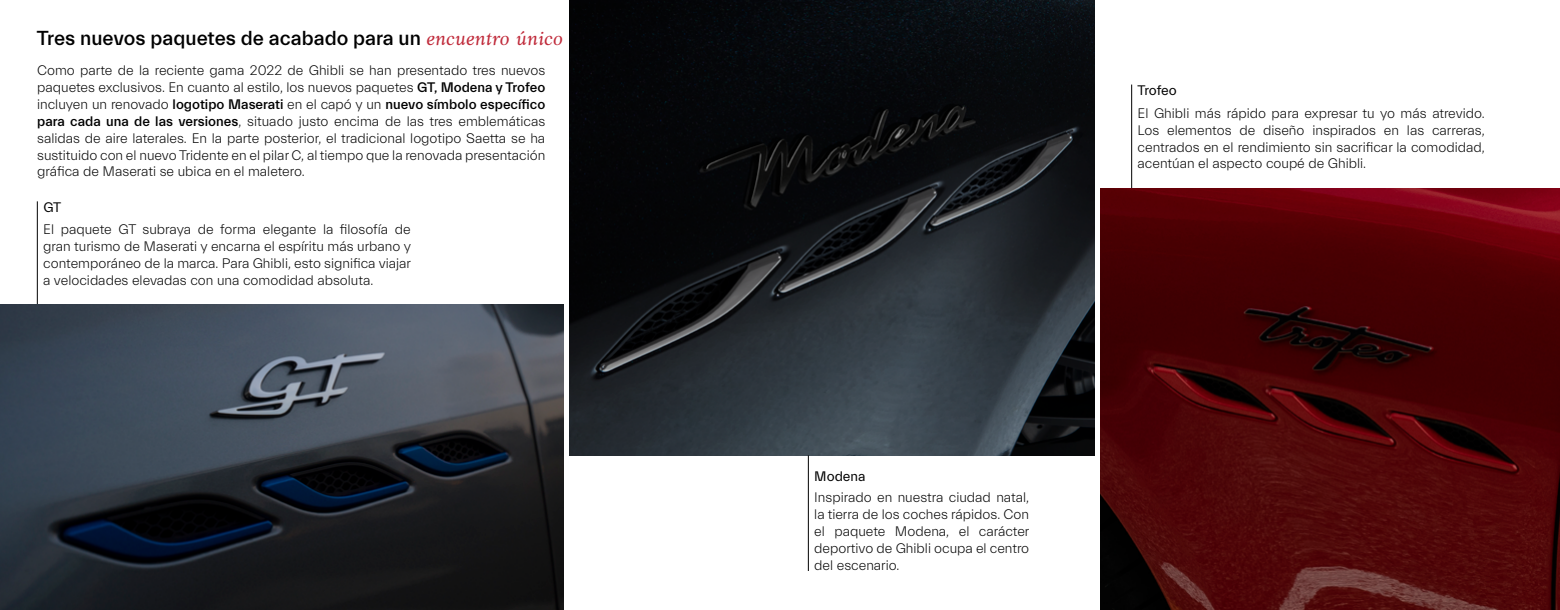
<style>
.page{position:relative;width:1560px;height:610px;background:#fff}
.page>*{position:absolute;margin:0;border:0;box-sizing:border-box;transform-origin:0 0}
.t1{font:500 20.5px "Everett";color:#000}
.t2{font:300 14px/16.8px "Everett";color:#000;text-align:justify}
.t3{font:14px "Everett";letter-spacing:-.005em;color:#000}
.s1{font-family:"Anko";font-weight:400;font-style:italic;color:#c02b3b}
.s2{font-weight:500}
</style>
<div class="page">
<img style="left:570px;top:0;width:524px;height:455px">
<hr style="left:1131px;top:84px;width:1px;height:104px;background:#000">
<hr style="left:808px;top:455px;width:1px;height:115px;background:#000">
<hr style="left:37px;top:201px;width:1px;height:104px;background:#000">
<img style="left:1100px;top:188px;width:459px;height:421px">
<img style="left:0;top:305px;width:564px;height:304px">
<h1 class="t1" style="left:37px;top:27px;width:527px">Tres nuevos paquetes de acabado para un <span class="s1">encuentro único</span></h1>
<p class="t2" style="left:37px;top:63px;width:509px">Como parte de la reciente gama 2022 de Ghibli se han presentado tres nuevos paquetes exclusivos. En cuanto al estilo, los nuevos paquetes <span class="s2">GT, Modena y Trofeo </span>incluyen un renovado <span class="s2">logotipo Maserati</span> en el capó y un <span class="s2">nuevo símbolo específico para cada una de las versiones</span>, situado justo encima de las tres emblemáticas salidas de aire laterales. En la parte posterior, el tradicional logotipo Saetta se ha sustituido con el nuevo Tridente en el pilar C, al tiempo que la renovada presentación gráfica de Maserati se ubica en el maletero.</p>
<p class="t3" style="left:43px;top:199px;width:19px">GT</p>
<p class="t2" style="left:43px;top:221px;width:369px">El paquete GT subraya de forma elegante la filosofía de gran turismo de Maserati y encarna el espíritu más urbano y contemporáneo de la marca. Para Ghibli, esto significa viajar a velocidades elevadas con una comodidad absoluta.</p>
<p class="t3" style="left:1137px;top:83px;width:41px">Trofeo</p>
<p class="t2" style="left:1137px;top:105px;width:348px">El Ghibli más rápido para expresar tu yo más atrevido.<br>Los elementos de diseño inspirados en las carreras, centrados en el rendimiento sin sacrificar la comodidad, acentúan el aspecto coupé de Ghibli.</p>
<p class="t3" style="left:814px;top:468px;width:53px">Modena</p>
<p class="t2" style="left:814px;top:489px;width:217px">Inspirado en nuestra ciudad natal, la tierra de los coches rápidos. Con el paquete Modena, el carácter deportivo de Ghibli ocupa el centro del escenario.</p>
</div>
